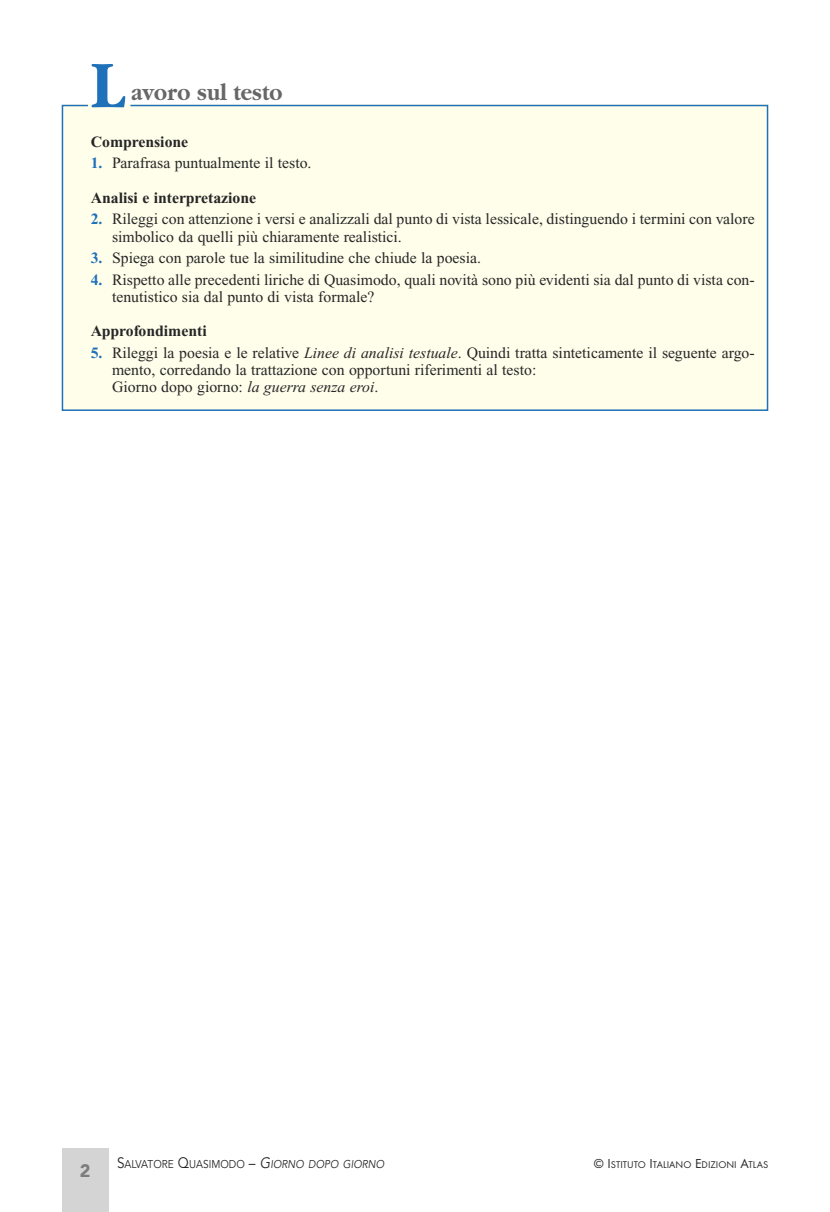
<style>
.page{position:relative;width:830px;height:1212px;background:#fff}
.page>*{position:absolute;margin:0;border:0;box-sizing:border-box;transform-origin:0 0}
.t1{font:700 69.15px "Garamond";color:#1f71b9;scale:.9 1}
.t2{font:700 24px "Garamond";color:#686768;scale:.9 1}
.t3{font:900 18px "Avenir";color:#7d7d7d}
.t4{font:15.75px/17.2px "Times New Roman";color:#272627}
.t5{font:700 15.75px "Times New Roman";color:#272627}
.t6{font:11.25px "Avenir";color:#272627;scale:.9 1}
.t7{font:10.2px "Futura T";color:#272627}
.s1{font-weight:700;color:#1f71b9}
.s2{font-weight:700}
.s3{font-style:italic}
.s4{font-size:15px}
.s5{font-style:italic;font-size:15px}
.s6{font-size:13.5px}
</style>
<div class="page">
<div style="left:62px;top:1148px;width:46px;height:64px;background:#d4d4d4"></div>
<div style="left:61px;top:104px;width:707px;height:307px;background:#fffeea"></div>
<h1 class="t1" style="left:91px;top:43px;width:39px">L</h1>
<h2 class="t2" style="left:131px;top:78px;width:169px">avoro sul testo</h2>
<p class="t5" style="left:91px;top:136px;width:99px">Comprensione</p>
<p class="t4" style="left:91px;top:147px;width:222px;line-height:34.5px"><span class="s1">1.</span> Parafrasa puntualmente il testo.<br><span class="s2">Analisi e interpretazione</span></p>
<p class="t4" style="left:112px;top:212px;width:644px;text-indent:-21px"><span class="s1">2.</span> Rileggi con attenzione i versi e analizzali dal punto di vista lessicale, distinguendo i termini con valore simbolico da quelli più chiaramente realistici.</p>
<p class="t4" style="left:91px;top:251px;width:391px"><span class="s1">3.</span> Spiega con parole tue la similitudine che chiude la poesia.</p>
<p class="t4" style="left:112px;top:272px;width:644px;text-indent:-21px"><span class="s1">4.</span> Rispetto alle precedenti liriche di Quasimodo, quali novità sono più evidenti sia dal punto di vista con&shy;tenutistico sia dal punto di vista formale?</p>
<p class="t5" style="left:91px;top:326px;width:117px">Approfondimenti</p>
<p class="t4" style="left:112px;top:345px;width:644px;text-indent:-21px"><span class="s1">5.</span> Rileggi la poesia e le relative <span class="s3">Linee di analisi testuale</span>. Quindi tratta sinteticamente il seguente argo&shy;mento, corredando la trattazione con opportuni riferimenti al testo:<br>Giorno dopo giorno: <span class="s3">la guerra senza eroi</span>.</p>
<p class="t3" style="left:80px;top:1159px;width:12px">2</p>
<p class="t6" style="left:117px;top:1159px;width:298px"><span class="s4">S</span>ALVATORE <span class="s4">Q</span>UASIMODO <span class="s4">–</span> <span class="s5">G</span><span class="s3">IORNO DOPO GIORNO</span></p>
<p class="t7" style="left:593px;top:1158px;width:176px"><span class="s6">© I</span>STITUTO <span class="s6">I</span>TALIANO <span class="s6">E</span>DIZIONI <span class="s6">A</span>TLAS</p>
</div>
